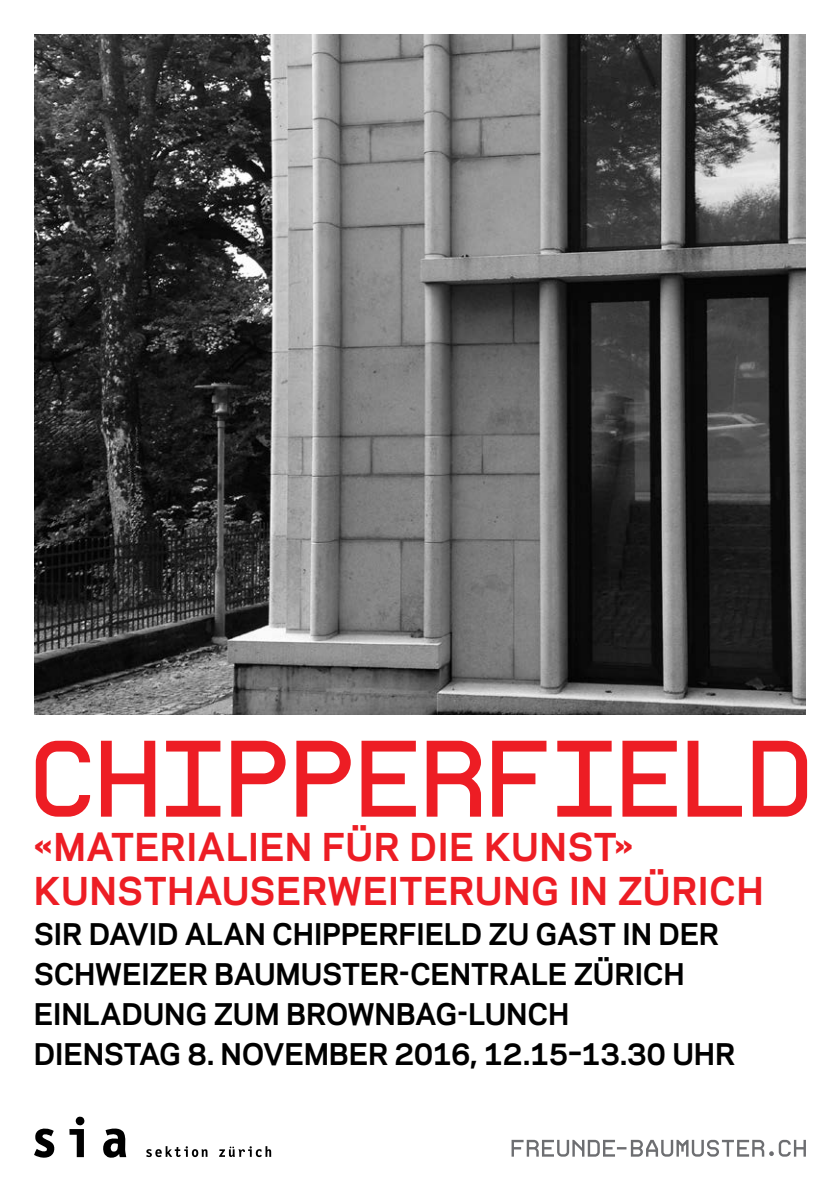
<style>
.page{position:relative;width:840px;height:1191px;background:#fff}
.page>*{position:absolute;margin:0;border:0;box-sizing:border-box;transform-origin:0 0}
.t1{font:106px "Auto Scape";letter-spacing:-.035em;color:#ed1d24}
.t2{font:700 36px/44px "Galaxie Polaris";letter-spacing:.005em;color:#ed1d24}
.t3{font:700 28px/40px "Galaxie Polaris";letter-spacing:-.01em;color:#000}
</style>
<div class="page">
<img style="left:34px;top:34px;width:771px;height:680px">
<svg style="left:511px;top:1139px;width:294px;height:17px"></svg>
<svg style="left:34px;top:1128px;width:21px;height:29px"></svg>
<svg style="left:69px;top:1116px;width:16px;height:41px"></svg>
<svg style="left:103px;top:1128px;width:24px;height:30px"></svg>
<svg style="left:219px;top:1146px;width:52px;height:11px"></svg>
<svg style="left:146px;top:1146px;width:61px;height:11px"></svg>
<h1 class="t1" style="left:34px;top:717px;width:787px">CHIPPERFIELD</h1>
<p class="t2" style="left:34px;top:822px;width:731px">«MATERIALIEN FÜR DIE KUNST»<br>KUNSTHAUSERWEITERUNG IN ZÜRICH</p>
<p class="t3" style="left:34px;top:912px;width:702px">SIR DAVID ALAN CHIPPERFIELD ZU GAST IN DER SCHWEIZER BAUM USTER-CENTRALE ZÜRICH EINLADUNG ZUM BROWNBAG-LUNCH<br>DIENSTAG 8. NOVEM BER 2016, 12.15–13.30 UHR</p>
</div>
